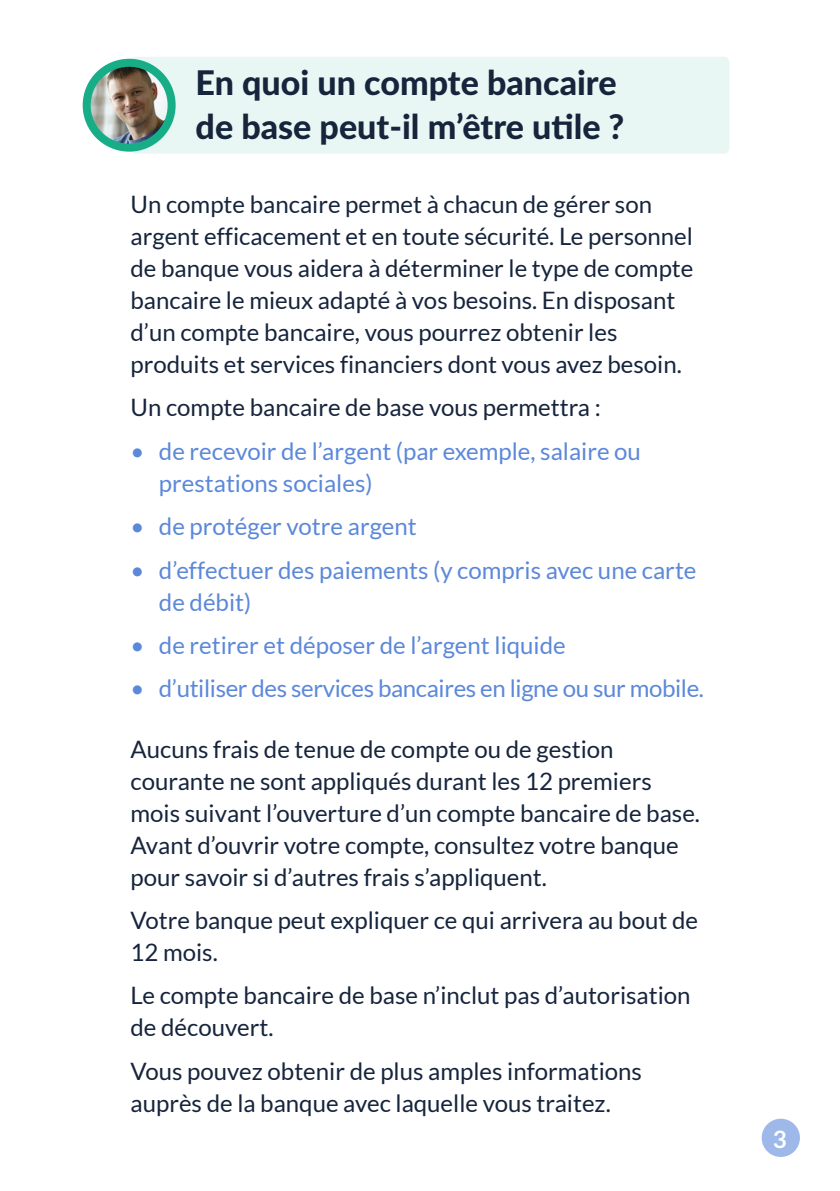
<style>
.page{position:relative;width:840px;height:1191px;background:#fff}
.page>*{position:absolute;margin:0;border:0;box-sizing:border-box;transform-origin:0 0}
.t1{font:800 34px/44px "Lato";color:#16243c}
.P1{font:24px/32px "Lato";color:#16243c}
.t2{font:24px/32px "Lato";color:#5c88da}
.t3{font:700 24px "Lato";color:#fff}
</style>
<div class="page">
<div style="left:761px;top:1118px;width:38px;height:39px;background:#9db8e9;border-radius:50%"></div>
<div style="left:130px;top:57px;width:599px;height:97px;background:#e8f7f3;border-radius:6px"></div>
<img style="left:87px;top:63px;width:84px;height:85px;border-radius:42px">
<div style="left:83px;top:59px;width:92px;height:93px;border:8px solid #17ad87;border-radius:50%"></div>
<h1 class="t1" style="left:195px;top:59px;width:430px">En quoi un compte bancaire de base peut-il m’être utile ?</h1>
<p class="P1" style="left:130px;top:188px;width:564px">Un compte bancaire permet à chacun de gérer son argent efficacement et en toute sécurité. Le personnel de banque vous aidera à déterminer le type de compte bancaire le mieux adapté à vos besoins. En disposant d’un compte bancaire, vous pourrez obtenir les produits et services financiers dont vous avez besoin.</p>
<p class="P1" style="left:130px;top:391px;width:471px">Un compte bancaire de base vous permettra :</p>
<p class="t2" style="left:159px;top:435px;width:483px;text-indent:-28px">• de recevoir de l’argent (par exemple, salaire ou prestations sociales)</p>
<p class="t2" style="left:130px;top:510px;width:288px">• de protéger votre argent</p>
<p class="t2" style="left:159px;top:553px;width:539px;text-indent:-28px">• d’effectuer des paiements (y compris avec une carte de débit)</p>
<p class="t2" style="left:130px;top:629px;width:436px">• de retirer et déposer de l’argent liquide</p>
<p class="t2" style="left:130px;top:672px;width:574px">• d’utiliser des services bancaires en ligne ou sur mobile.</p>
<p class="P1" style="left:130px;top:732px;width:570px">Aucuns frais de tenue de compte ou de gestion courante ne sont appliqués durant les 12 premiers mois suivant l’ouverture d’un compte bancaire de base.<br>Avant d’ouvrir votre compte, consultez votre banque pour savoir si d’autres frais s’appliquent.</p>
<p class="P1" style="left:130px;top:904px;width:568px">Votre banque peut expliquer ce qui arrivera au bout de<br>12 mois.</p>
<p class="P1" style="left:130px;top:979px;width:561px">Le compte bancaire de base n’inclut pas d’autorisation de découvert.</p>
<p class="P1" style="left:130px;top:1055px;width:512px">Vous pouvez obtenir de plus amples informations auprès de la banque avec laquelle vous traitez.</p>
<p class="t3" style="left:772px;top:1125px;width:15px">3</p>
</div>
